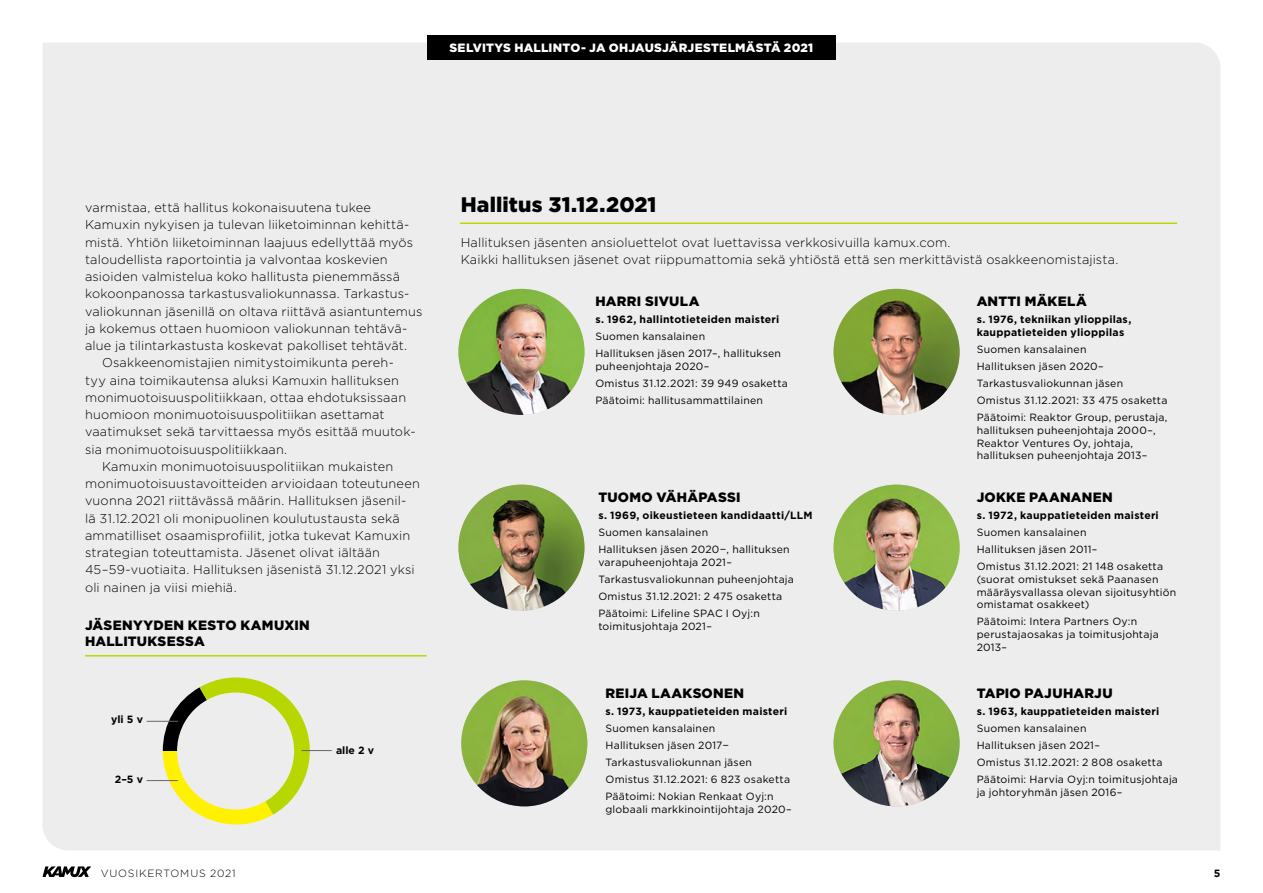
<style>
.page{position:relative;width:1263px;height:893px;background:#fff}
.page>*{position:absolute;margin:0;border:0;box-sizing:border-box;transform-origin:0 0}
.t1{font:900 21px "Gotham";letter-spacing:.005em;color:#000}
.t2{font:900 13.5px/16.2px "Gotham";letter-spacing:.02em;color:#000}
.t3{font:300 12.75px/17.2px "Gotham";letter-spacing:.01em;color:#000}
.t4{font:900 12px "Gotham";letter-spacing:.015em;color:#fff}
.t5{font:10.5px/17px "Gotham";letter-spacing:.02em;color:#000}
.t6{font:700 10.5px/12.8px "Gotham";letter-spacing:.025em;color:#000}
.t7{font:300 10.5px "Gotham";letter-spacing:.08em;color:#000}
</style>
<div class="page">
<div style="left:43px;top:43px;width:1177px;height:807px;background:#ededee"></div>
<svg style="left:163px;top:667px;width:157px;height:168px;background:#d5da90"></svg>
<div style="left:177px;top:692px;width:117px;height:117px;background:#ededee;border-radius:50%"></div>
<hr style="left:301px;top:750px;width:31px;height:1px;background:#666">
<hr style="left:147px;top:780px;width:31px;height:1px;background:#666">
<hr style="left:147px;top:721px;width:31px;height:1px;background:#666">
<hr style="left:85px;top:655px;width:342px;height:1px;background:#bed600">
<hr style="left:460px;top:223px;width:717px;height:1px;background:#bed600">
<img style="left:458px;top:289px;width:126px;height:126px;border-radius:63px">
<img style="left:833px;top:289px;width:127px;height:126px;border-radius:63px">
<img style="left:833px;top:485px;width:127px;height:126px;border-radius:63px">
<img style="left:833px;top:680px;width:127px;height:126px;border-radius:63px">
<img style="left:458px;top:485px;width:126px;height:126px;border-radius:63px">
<img style="left:461px;top:680px;width:126px;height:126px;border-radius:63px">
<svg style="left:43px;top:866px;width:48px;height:11px"></svg>
<div style="left:427px;top:35px;width:408px;height:25px;background:#000"></div>
<p class="t4" style="left:449px;top:40px;width:365px">SELVITYS HALLINTO- JA OHJAUSJÄRJESTELMÄSTÄ 2021</p>
<p class="t3" style="left:85px;top:199px;width:287px">varmistaa, että hallitus kokonaisuutena tukee</p>
<p class="t3" style="left:85px;top:216px;width:326px">Kamuxin nykyisen ja tulevan liiketoiminnan kehittä-</p>
<p class="t3" style="left:85px;top:233px;width:329px">mistä. Yhtiön liiketoiminnan laajuus edellyttää myös</p>
<p class="t3" style="left:85px;top:250px;width:304px">taloudellista raportointia ja valvontaa koskevien</p>
<p class="t3" style="left:85px;top:268px;width:317px">asioiden valmistelua koko hallitusta pienemmässä</p>
<p class="t3" style="left:85px;top:285px;width:324px">kokoonpanossa tarkastusvaliokunnassa. Tarkastus-</p>
<p class="t3" style="left:85px;top:302px;width:339px">valiokunnan jäsenillä on oltava riittävä asiantuntemus</p>
<p class="t3" style="left:85px;top:319px;width:324px">ja kokemus ottaen huomioon valiokunnan tehtävä-</p>
<p class="t3" style="left:85px;top:337px;width:324px">alue ja tilintarkastusta koskevat pakolliset tehtävät.</p>
<p class="t3" style="left:102px;top:354px;width:293px">Osakkeenomistajien nimitystoimikunta pereh-</p>
<p class="t3" style="left:85px;top:371px;width:315px">tyy aina toimikautensa aluksi Kamuxin hallituksen</p>
<p class="t3" style="left:85px;top:388px;width:323px">monimuotoisuuspolitiikkaan, ottaa ehdotuksissaan</p>
<p class="t3" style="left:85px;top:406px;width:301px">huomioon monimuotoisuuspolitiikan asettamat</p>
<p class="t3" style="left:85px;top:423px;width:332px">vaatimukset sekä tarvittaessa myös esittää muutok-</p>
<p class="t3" style="left:85px;top:440px;width:204px">sia monimuotoisuuspolitiikkaan.</p>
<p class="t3" style="left:102px;top:457px;width:293px">Kamuxin monimuotoisuuspolitiikan mukaisten</p>
<p class="t3" style="left:85px;top:475px;width:336px">monimuotoisuustavoitteiden arvioidaan toteutuneen</p>
<p class="t3" style="left:85px;top:492px;width:323px">vuonna 2021 riittävässä määrin. Hallituksen jäsenil-</p>
<p class="t3" style="left:85px;top:509px;width:316px">lä 31.12.2021 oli monipuolinen koulutustausta sekä</p>
<p class="t3" style="left:85px;top:526px;width:327px">ammatilliset osaamisprofiilit, jotka tukevat Kamuxin</p>
<p class="t3" style="left:85px;top:544px;width:297px">strategian toteuttamista. Jäsenet olivat iältään</p>
<p class="t3" style="left:85px;top:561px;width:331px">45–59-vuotiaita. Hallituksen jäsenistä 31.12.2021 yksi</p>
<p class="t3" style="left:85px;top:578px;width:153px">oli nainen ja viisi miehiä.</p>
<p class="t2" style="left:85px;top:616px;width:226px">JÄSENYYDEN KESTO KAMUXIN<br>HALLITUKSESSA</p>
<p class="t6" style="left:111px;top:713px;width:33px">yli 5 v</p>
<p class="t6" style="left:115px;top:773px;width:30px">2–5 v</p>
<p class="t6" style="left:336px;top:744px;width:40px">alle 2 v</p>
<h1 class="t1" style="left:461px;top:190px;width:197px">Hallitus 31.12.2021</h1>
<p class="t3" style="left:461px;top:233px;width:659px">Hallituksen jäsenten ansioluettelot ovat luettavissa verkkosivuilla kamux.com.<br>Kaikki hallituksen jäsenet ovat riippumattomia sekä yhtiöstä että sen merkittävistä osakkeenomistajista.</p>
<p class="t2" style="left:595px;top:293px;width:106px">HARRI SIVULA</p>
<p class="t6" style="left:595px;top:313px;width:185px">s. 1962, hallintotieteiden maisteri</p>
<p class="t5" style="left:595px;top:328px;width:187px">Suomen kansalainen<br>Hallituksen jäsen 2017–, hallituksen</p>
<p class="t5" style="left:595px;top:358px;width:194px">puheenjohtaja 2020–<br>Omistus 31.12.2021: 39 949 osaketta<br>Päätoimi: hallitusammattilainen</p>
<p class="t2" style="left:598px;top:489px;width:144px">TUOMO VÄHÄPASSI</p>
<p class="t6" style="left:598px;top:509px;width:216px">s. 1969, oikeustieteen kandidaatti/LLM</p>
<p class="t5" style="left:598px;top:524px;width:193px">Suomen kansalainen<br>Hallituksen jäsen 2020−, hallituksen</p>
<p class="t5" style="left:598px;top:553px;width:197px">varapuheenjohtaja 2021– Tarkastusvaliokunnan puheenjohtaja Omistus 31.12.2021: 2 475 osaketta Päätoimi: Lifeline SPAC I Oyj:n</p>
<p class="t5" style="left:598px;top:617px;width:115px">toimitusjohtaja 2021–</p>
<p class="t2" style="left:605px;top:685px;width:140px">REIJA LAAKSONEN</p>
<p class="t6" style="left:605px;top:705px;width:183px">s. 1973, kauppatieteiden maisteri</p>
<p class="t5" style="left:605px;top:719px;width:186px">Suomen kansalainen<br>Hallituksen jäsen 2017−<br>Tarkastusvaliokunnan jäsen<br>Omistus 31.12.2021: 6 823 osaketta<br>Päätoimi: Nokian Renkaat Oyj:n</p>
<p class="t5" style="left:605px;top:800px;width:188px">globaali markkinointijohtaja 2020–</p>
<p class="t2" style="left:977px;top:293px;width:112px">ANTTI MÄKELÄ</p>
<p class="t6" style="left:977px;top:313px;width:156px">s. 1976, tekniikan ylioppilas, kauppatieteiden ylioppilas</p>
<p class="t5" style="left:977px;top:341px;width:192px">Suomen kansalainen<br>Hallituksen jäsen 2020–<br>Tarkastusvaliokunnan jäsen<br>Omistus 31.12.2021: 33 475 osaketta<br>Päätoimi: Reaktor Group, perustaja,</p>
<p class="t5" style="left:977px;top:424px;width:180px;line-height:12.8px">hallituksen puheenjohtaja 2000–,<br>Reaktor Ventures Oy, johtaja, hallituksen puheenjohtaja 2013–</p>
<p class="t2" style="left:977px;top:489px;width:138px">JOKKE PAANANEN</p>
<p class="t6" style="left:977px;top:509px;width:184px">s. 1972, kauppatieteiden maisteri</p>
<p class="t5" style="left:977px;top:524px;width:188px">Suomen kansalainen<br>Hallituksen jäsen 2011–<br>Omistus 31.12.2021: 21 148 osaketta</p>
<p class="t5" style="left:977px;top:573px;width:201px;line-height:12.8px">(suorat omistukset sekä Paanasen määräysvallassa olevan sijoitusyhtiön omistamat osakkeet)</p>
<p class="t5" style="left:977px;top:615px;width:184px;line-height:12.8px">Päätoimi: Intera Partners Oy:n perustajaosakas ja toimitusjohtaja<br>2013–</p>
<p class="t2" style="left:977px;top:685px;width:137px">TAPIO PAJUHARJU</p>
<p class="t6" style="left:977px;top:705px;width:184px">s. 1963, kauppatieteiden maisteri</p>
<p class="t5" style="left:977px;top:719px;width:203px">Suomen kansalainen<br>Hallituksen jäsen 2021–<br>Omistus 31.12.2021: 2 808 osaketta<br>Päätoimi: Harvia Oyj:n toimitusjohtaja</p>
<p class="t5" style="left:977px;top:783px;width:147px">ja johtoryhmän jäsen 2016–</p>
<p class="t7" style="left:101px;top:867px;width:137px">VUOSIKERTOMUS 2021</p>
<p class="t6" style="left:1214px;top:867px;width:8px">5</p>
</div>
